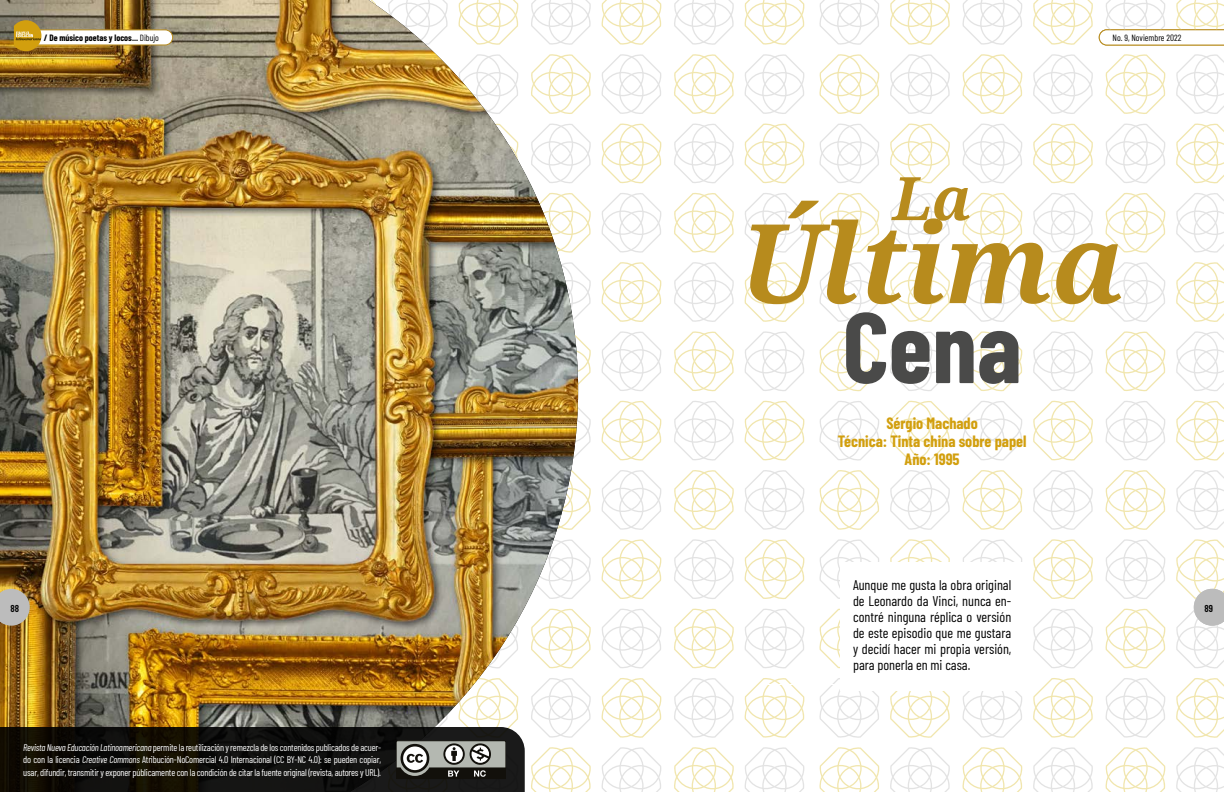
<style>
.page{position:relative;width:1224px;height:792px;background:#fff}
.page>*{position:absolute;margin:0;border:0;box-sizing:border-box;transform-origin:0 0}
.t1{font:italic 700 110px "Noto Serif";color:#b78b1d}
.t2{font:700 100px "Barlow Condensed";color:#4a4a49}
.t3{font:italic 700 60px "Noto Serif";color:#b78b1d}
.t4{font:700 16px/18px "Barlow Condensed";color:#d29f0e;text-align:center}
.t5{font:14px/16px "Barlow Condensed";color:#000;text-align:justify}
.t6{font:600 10px "Barlow Condensed";color:#000}
.t7{font:9.7px/12.6px "Barlow Condensed";letter-spacing:-.02em;color:#fff;text-align:justify}
.t8{font:9.1px "Barlow Condensed";color:#000}
.t9{font:700 9px "Barlow Condensed";color:#000}
.s1{font-weight:400}
.s2{font-style:italic}
</style>
<div class="page">
<svg style="left:578px;top:684px;width:13px;height:47px"></svg>
<svg style="left:601px;top:747px;width:60px;height:45px"></svg>
<svg style="left:578px;top:546px;width:13px;height:47px"></svg>
<svg style="left:601px;top:609px;width:60px;height:60px"></svg>
<svg style="left:578px;top:407px;width:13px;height:47px"></svg>
<svg style="left:601px;top:470px;width:60px;height:60px"></svg>
<svg style="left:578px;top:269px;width:13px;height:47px"></svg>
<svg style="left:601px;top:331px;width:60px;height:60px"></svg>
<svg style="left:578px;top:130px;width:13px;height:47px"></svg>
<svg style="left:601px;top:193px;width:60px;height:60px"></svg>
<svg style="left:578px;top:0;width:13px;height:38px"></svg>
<svg style="left:601px;top:54px;width:60px;height:60px"></svg>
<svg style="left:674px;top:678px;width:60px;height:60px"></svg>
<svg style="left:744px;top:747px;width:60px;height:45px"></svg>
<svg style="left:674px;top:539px;width:60px;height:60px"></svg>
<svg style="left:744px;top:609px;width:60px;height:60px"></svg>
<svg style="left:674px;top:401px;width:60px;height:60px"></svg>
<svg style="left:744px;top:470px;width:60px;height:60px"></svg>
<svg style="left:674px;top:262px;width:60px;height:60px"></svg>
<svg style="left:744px;top:331px;width:60px;height:60px"></svg>
<svg style="left:674px;top:123px;width:60px;height:60px"></svg>
<svg style="left:744px;top:193px;width:60px;height:60px"></svg>
<svg style="left:674px;top:0;width:60px;height:45px"></svg>
<svg style="left:744px;top:54px;width:60px;height:60px"></svg>
<svg style="left:578px;top:753px;width:13px;height:39px"></svg>
<svg style="left:601px;top:678px;width:60px;height:60px"></svg>
<svg style="left:578px;top:615px;width:13px;height:47px"></svg>
<svg style="left:601px;top:539px;width:60px;height:61px"></svg>
<svg style="left:578px;top:476px;width:13px;height:48px"></svg>
<svg style="left:601px;top:400px;width:60px;height:61px"></svg>
<svg style="left:578px;top:338px;width:13px;height:54px"></svg>
<svg style="left:601px;top:262px;width:60px;height:60px"></svg>
<svg style="left:578px;top:199px;width:13px;height:48px"></svg>
<svg style="left:601px;top:123px;width:60px;height:61px"></svg>
<svg style="left:578px;top:60px;width:13px;height:48px"></svg>
<svg style="left:601px;top:0;width:60px;height:45px"></svg>
<svg style="left:674px;top:747px;width:60px;height:45px"></svg>
<svg style="left:744px;top:678px;width:60px;height:60px"></svg>
<svg style="left:674px;top:608px;width:60px;height:61px"></svg>
<svg style="left:744px;top:539px;width:60px;height:61px"></svg>
<svg style="left:674px;top:470px;width:60px;height:60px"></svg>
<svg style="left:744px;top:400px;width:60px;height:61px"></svg>
<svg style="left:674px;top:331px;width:60px;height:61px"></svg>
<svg style="left:744px;top:262px;width:60px;height:60px"></svg>
<svg style="left:674px;top:192px;width:60px;height:61px"></svg>
<svg style="left:744px;top:123px;width:60px;height:61px"></svg>
<svg style="left:674px;top:54px;width:60px;height:60px"></svg>
<svg style="left:744px;top:0;width:60px;height:45px"></svg>
<svg style="left:819px;top:678px;width:60px;height:60px"></svg>
<svg style="left:890px;top:747px;width:60px;height:45px"></svg>
<svg style="left:819px;top:539px;width:60px;height:60px"></svg>
<svg style="left:819px;top:401px;width:60px;height:60px"></svg>
<svg style="left:890px;top:470px;width:60px;height:60px"></svg>
<svg style="left:819px;top:262px;width:60px;height:60px"></svg>
<svg style="left:890px;top:331px;width:60px;height:60px"></svg>
<svg style="left:819px;top:123px;width:60px;height:60px"></svg>
<svg style="left:890px;top:193px;width:60px;height:60px"></svg>
<svg style="left:819px;top:0;width:60px;height:45px"></svg>
<svg style="left:890px;top:54px;width:60px;height:60px"></svg>
<svg style="left:962px;top:691px;width:60px;height:47px"></svg>
<svg style="left:1033px;top:747px;width:60px;height:45px"></svg>
<svg style="left:963px;top:539px;width:59px;height:23px"></svg>
<svg style="left:1033px;top:609px;width:60px;height:60px"></svg>
<svg style="left:962px;top:401px;width:60px;height:60px"></svg>
<svg style="left:1033px;top:470px;width:60px;height:60px"></svg>
<svg style="left:962px;top:262px;width:60px;height:60px"></svg>
<svg style="left:1033px;top:331px;width:60px;height:60px"></svg>
<svg style="left:962px;top:123px;width:60px;height:60px"></svg>
<svg style="left:1033px;top:193px;width:60px;height:60px"></svg>
<svg style="left:962px;top:0;width:60px;height:45px"></svg>
<svg style="left:1033px;top:54px;width:60px;height:60px"></svg>
<svg style="left:1105px;top:678px;width:60px;height:60px"></svg>
<svg style="left:1176px;top:747px;width:48px;height:45px"></svg>
<svg style="left:1105px;top:539px;width:60px;height:60px"></svg>
<svg style="left:1105px;top:401px;width:60px;height:60px"></svg>
<svg style="left:1176px;top:470px;width:48px;height:60px"></svg>
<svg style="left:1105px;top:262px;width:60px;height:60px"></svg>
<svg style="left:1176px;top:331px;width:48px;height:60px"></svg>
<svg style="left:1105px;top:123px;width:60px;height:60px"></svg>
<svg style="left:1176px;top:193px;width:48px;height:60px"></svg>
<svg style="left:1176px;top:54px;width:48px;height:60px"></svg>
<svg style="left:819px;top:747px;width:60px;height:45px"></svg>
<svg style="left:890px;top:691px;width:60px;height:47px"></svg>
<svg style="left:819px;top:608px;width:21px;height:61px"></svg>
<svg style="left:890px;top:539px;width:60px;height:23px"></svg>
<svg style="left:819px;top:470px;width:60px;height:60px"></svg>
<svg style="left:890px;top:400px;width:60px;height:61px"></svg>
<svg style="left:819px;top:331px;width:60px;height:61px"></svg>
<svg style="left:890px;top:262px;width:60px;height:60px"></svg>
<svg style="left:819px;top:192px;width:60px;height:61px"></svg>
<svg style="left:890px;top:123px;width:60px;height:61px"></svg>
<svg style="left:819px;top:54px;width:60px;height:60px"></svg>
<svg style="left:890px;top:0;width:60px;height:45px"></svg>
<svg style="left:962px;top:747px;width:60px;height:45px"></svg>
<svg style="left:1033px;top:678px;width:60px;height:60px"></svg>
<svg style="left:1033px;top:539px;width:60px;height:61px"></svg>
<svg style="left:962px;top:470px;width:60px;height:60px"></svg>
<svg style="left:1033px;top:400px;width:60px;height:61px"></svg>
<svg style="left:962px;top:331px;width:60px;height:61px"></svg>
<svg style="left:1033px;top:262px;width:60px;height:60px"></svg>
<svg style="left:962px;top:192px;width:60px;height:61px"></svg>
<svg style="left:1033px;top:123px;width:60px;height:61px"></svg>
<svg style="left:962px;top:54px;width:60px;height:60px"></svg>
<svg style="left:1033px;top:0;width:60px;height:45px"></svg>
<svg style="left:1105px;top:747px;width:60px;height:45px"></svg>
<svg style="left:1176px;top:678px;width:48px;height:60px"></svg>
<svg style="left:1105px;top:608px;width:60px;height:61px"></svg>
<svg style="left:1105px;top:470px;width:60px;height:60px"></svg>
<svg style="left:1176px;top:400px;width:48px;height:61px"></svg>
<svg style="left:1105px;top:331px;width:60px;height:61px"></svg>
<svg style="left:1176px;top:262px;width:48px;height:60px"></svg>
<svg style="left:1105px;top:192px;width:60px;height:61px"></svg>
<svg style="left:1176px;top:123px;width:48px;height:61px"></svg>
<svg style="left:1105px;top:54px;width:60px;height:60px"></svg>
<img style="left:0;top:0;width:578px;height:792px">
<div style="left:24px;top:30px;width:149px;height:15px;background:#fff;border-radius:8px"></div>
<div style="left:24px;top:30px;width:149px;height:15px;border:1px solid #b78b1d;border-radius:8px"></div>
<img style="left:0;top:0;width:90px;height:115px">
<svg style="left:1176px;top:539px;width:48px;height:130px"></svg>
<div style="left:840px;top:562px;width:183px;height:129px;background:#fff"></div>
<img style="left:0;top:539px;width:90px;height:130px">
<img style="left:0;top:677px;width:525px;height:115px">
<svg style="left:458px;top:677px;width:60px;height:115px"></svg>
<hr style="left:768px;top:684px;width:72px;height:1px;background:#fff">
<svg style="left:1099px;top:0;width:125px;height:45px"></svg>
<p class="t9" style="left:44px;top:31px;width:117px">/ De músico poetas y locos... <span class="s1">Dibujo</span></p>
<p class="t9" style="left:49px;top:31px;width:30px">Contenid</p>
<p class="t8" style="left:1113px;top:31px;width:70px">No. 9, Noviembre 2022</p>
<h3 class="t3" style="left:893px;top:157px;width:81px">La</h3>
<h1 class="t1" style="left:739px;top:187px;width:387px">Última</h1>
<h2 class="t2" style="left:843px;top:276px;width:180px">Cena</h2>
<h3 class="t4" style="left:838px;top:414px;width:190px">Sérgio Machado<br>Técnica: Tinta china sobre papel<br>Año: 1995</h3>
<p class="t6" style="left:11px;top:602px;width:10px">88</p>
<h3 class="t5" style="left:853px;top:576px;width:160px">Aunque me gusta la obra original de Leonardo da Vinci, nunca en&shy;contré ninguna réplica o versión de este episodio que me gustara y decidí hacer mi propia versión, para ponerla en mi casa.</h3>
<p class="t6" style="left:1204px;top:602px;width:10px">89</p>
<p class="t7" style="left:23px;top:740px;width:359px"><span class="s2">Revista Nueva Educación Latinoamericana</span> permite la reutilización y remezcla de los contenidos publicados de acuer&shy;do con la licencia <span class="s2">Creative Commons</span> Atribución-NoComercial 4.0 Internacional (CC BY-NC 4.0): se pueden copiar, usar, difundir, transmitir y exponer públicamente con la condición de citar la fuente original (revista, autores y URL).</p>
</div>
